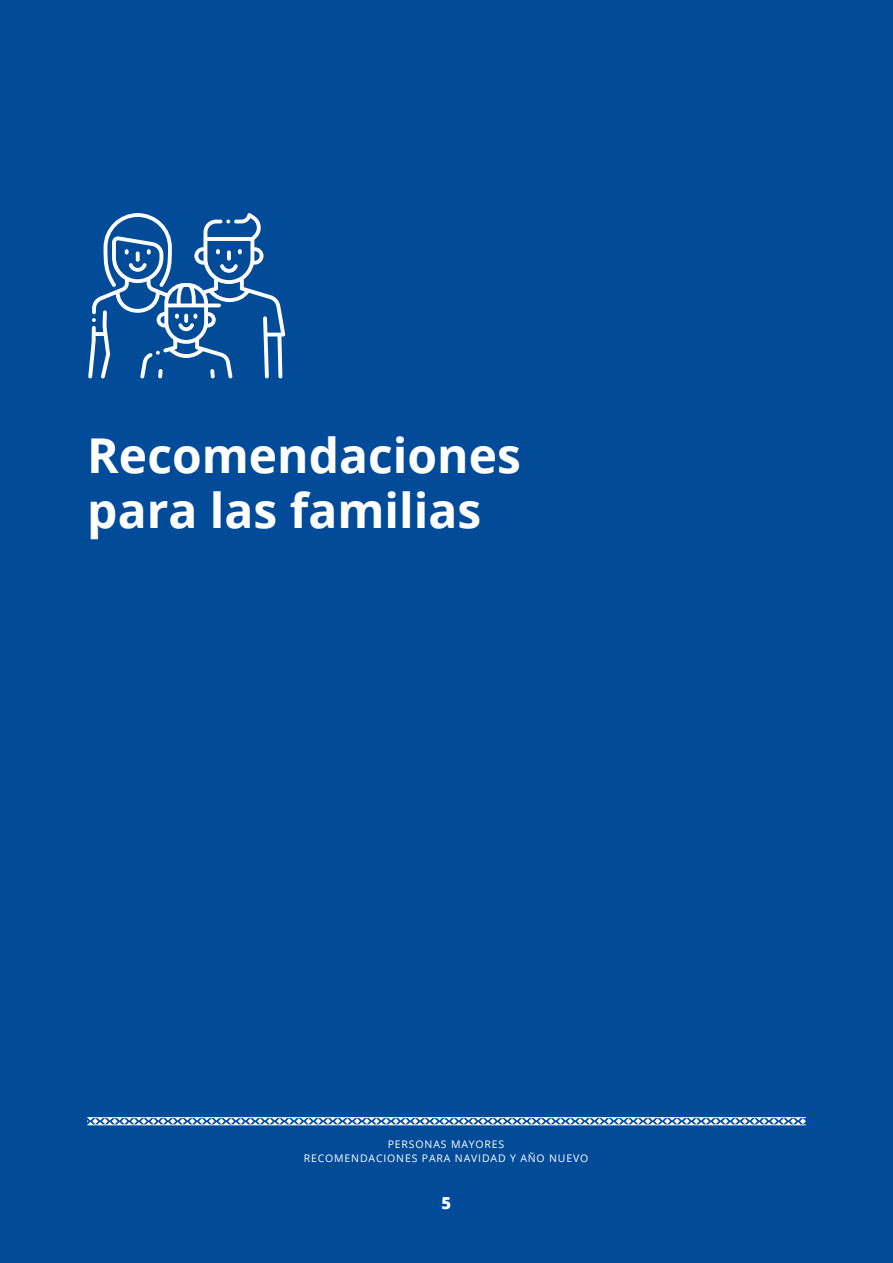
<style>
.page{position:relative;width:893px;height:1263px;background:#024b99}
.page>*{position:absolute;margin:0;border:0;box-sizing:border-box;transform-origin:0 0}
.t1{font:700 48px/54.4px "Open Sans";color:#fff}
.t2{font:800 16.5px "Open Sans";color:#fff}
.t3{font:10.5px/14.4px "Open Sans";letter-spacing:.08em;color:#fff;text-align:center}
</style>
<div class="page">
<svg style="left:87px;top:1117px;width:719px;height:8px"></svg>
<svg style="left:88px;top:213px;width:197px;height:166px"></svg>
<h1 class="t1" style="left:87px;top:428px;width:435px">Recomendaciones para las familias</h1>
<p class="t3" style="left:304px;top:1136px;width:286px">PERSONAS MAYORES<br>RECOMENDACIONES PARA NAVIDAD Y AÑO NUEVO</p>
<h2 class="t2" style="left:441px;top:1190px;width:11px">5</h2>
</div>
